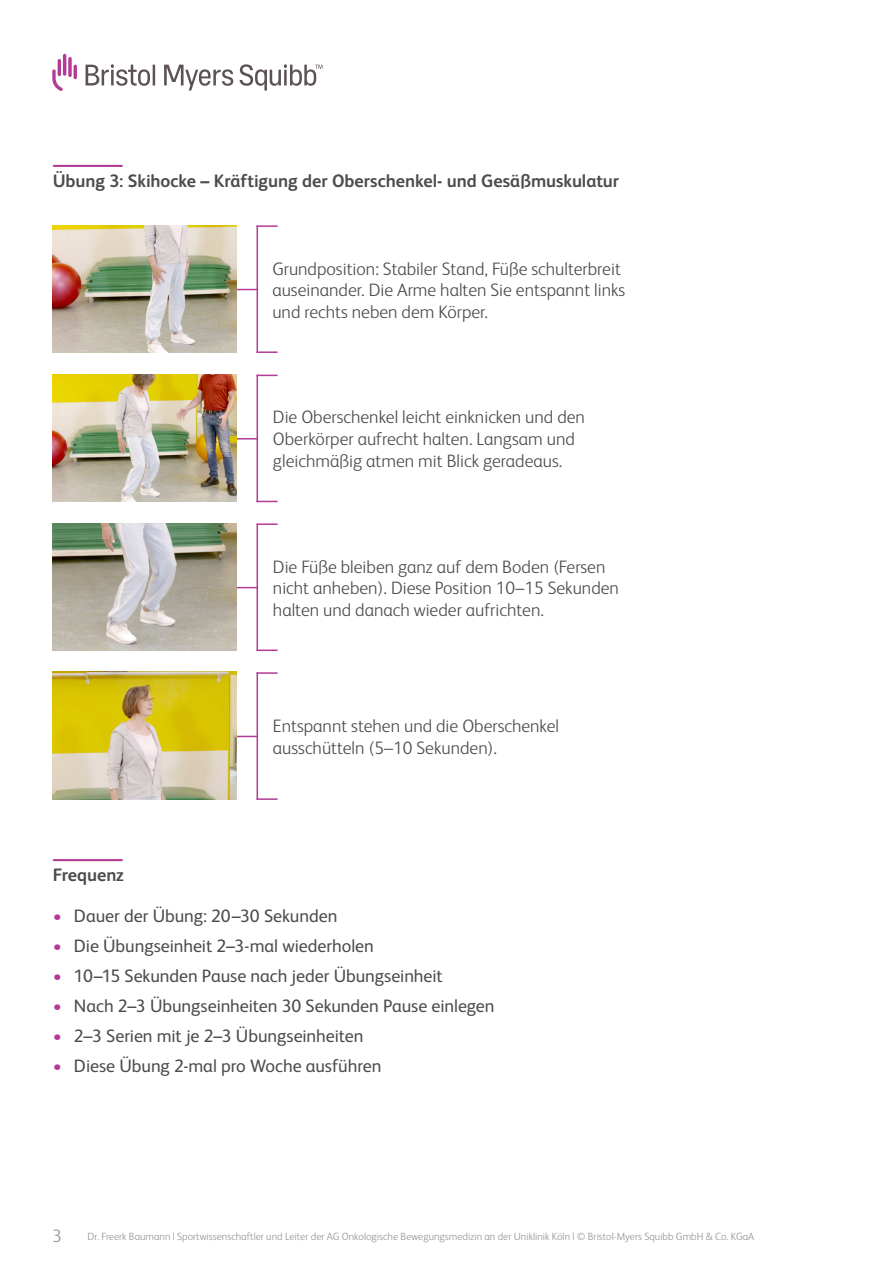
<style>
.page{position:relative;width:893px;height:1263px;background:#fff}
.page>*{position:absolute;margin:0;border:0;box-sizing:border-box;transform-origin:0 0}
.t1{font:300 18px/21.6px "BMS Humanity";color:#4b4c4d}
.t2{font:18px "BMS Humanity";letter-spacing:-.005em;color:#4b4c4d}
.t3{font:700 18px "BMS Humanity";letter-spacing:-.005em;color:#4b4c4d}
.t4{font:300 18px "BMS Humanity";color:#939598}
.t5{font:300 10.5px "BMS Humanity";color:#939598}
.s1{color:#b33b96}
</style>
<div class="page">
<svg style="left:52px;top:54px;width:25px;height:37px"></svg>
<svg style="left:86px;top:64px;width:236px;height:27px"></svg>
<hr style="left:54px;top:165px;width:68px;height:2px;background:#b33b96">
<hr style="left:54px;top:859px;width:68px;height:2px;background:#b33b96">
<svg style="left:237px;top:736px;width:20px;height:1px"></svg>
<hr style="left:257px;top:672px;width:21px;height:2px;background:#b33b96">
<hr style="left:257px;top:798px;width:21px;height:2px;background:#b33b96">
<hr style="left:257px;top:672px;width:1px;height:128px;background:#b33b96">
<svg style="left:237px;top:587px;width:20px;height:1px"></svg>
<hr style="left:257px;top:523px;width:21px;height:2px;background:#b33b96">
<hr style="left:257px;top:649px;width:21px;height:2px;background:#b33b96">
<hr style="left:257px;top:523px;width:1px;height:128px;background:#b33b96">
<svg style="left:237px;top:438px;width:20px;height:1px"></svg>
<svg style="left:258px;top:375px;width:20px;height:1px"></svg>
<svg style="left:258px;top:501px;width:20px;height:1px"></svg>
<hr style="left:257px;top:375px;width:1px;height:127px;background:#b33b96">
<svg style="left:237px;top:289px;width:20px;height:1px"></svg>
<hr style="left:257px;top:225px;width:21px;height:2px;background:#b33b96">
<hr style="left:257px;top:351px;width:21px;height:2px;background:#b33b96">
<hr style="left:257px;top:225px;width:1px;height:128px;background:#b33b96">
<img style="left:52px;top:225px;width:185px;height:128px">
<img style="left:52px;top:374px;width:185px;height:128px">
<img style="left:52px;top:523px;width:185px;height:128px">
<img style="left:52px;top:672px;width:185px;height:127px">
<p class="t3" style="left:53px;top:168px;width:568px">Übung 3: Skihocke – Kräftigung der Oberschenkel- und Gesäßmuskulatur</p>
<p class="t1" style="left:272px;top:256px;width:354px">Grundposition: Stabiler Stand, Füße schulterbreit auseinander. Die Arme halten Sie entspannt links und rechts neben dem Körper.</p>
<p class="t1" style="left:273px;top:405px;width:314px">Die Oberschenkel leicht einknicken und den<br>Oberkörper aufrecht halten. Langsam und gleichmäßig atmen mit Blick geradeaus.</p>
<p class="t1" style="left:273px;top:554px;width:348px">Die Füße bleiben ganz auf dem Boden (Fersen nicht anheben). Diese Position 10–15 Sekunden halten und danach wieder aufrichten.</p>
<p class="t3" style="left:53px;top:862px;width:73px">Frequenz</p>
<p class="t1" style="left:273px;top:714px;width:288px">Entspannt stehen und die Oberschenkel ausschütteln (5–10 Sekunden).</p>
<p class="t2" style="left:53px;top:903px;width:286px"><span class="s1">•</span> Dauer der Übung: 20–30 Sekunden</p>
<p class="t2" style="left:53px;top:933px;width:323px"><span class="s1">•</span> Die Übungseinheit 2–3-mal wiederholen</p>
<p class="t2" style="left:53px;top:963px;width:392px"><span class="s1">•</span> 10–15 Sekunden Pause nach jeder Übungseinheit</p>
<p class="t2" style="left:53px;top:993px;width:443px"><span class="s1">•</span> Nach 2–3 Übungseinheiten 30 Sekunden Pause einlegen</p>
<p class="t2" style="left:53px;top:1023px;width:312px"><span class="s1">•</span> 2–3 Serien mit je 2–3 Übungseinheiten</p>
<p class="t2" style="left:53px;top:1053px;width:330px"><span class="s1">•</span> Diese Übung 2-mal pro Woche ausführen</p>
<p class="t4" style="left:52px;top:1224px;width:11px">3</p>
<p class="t5" style="left:88px;top:1229px;width:668px">Dr. Freerk Baumann | Sportwissenschaftler und Leiter der AG Onkologische Bewegungsmedizin an der Uniklinik Köln | © Bristol-Myers Squibb GmbH &amp; Co. KGaA</p>
</div>
